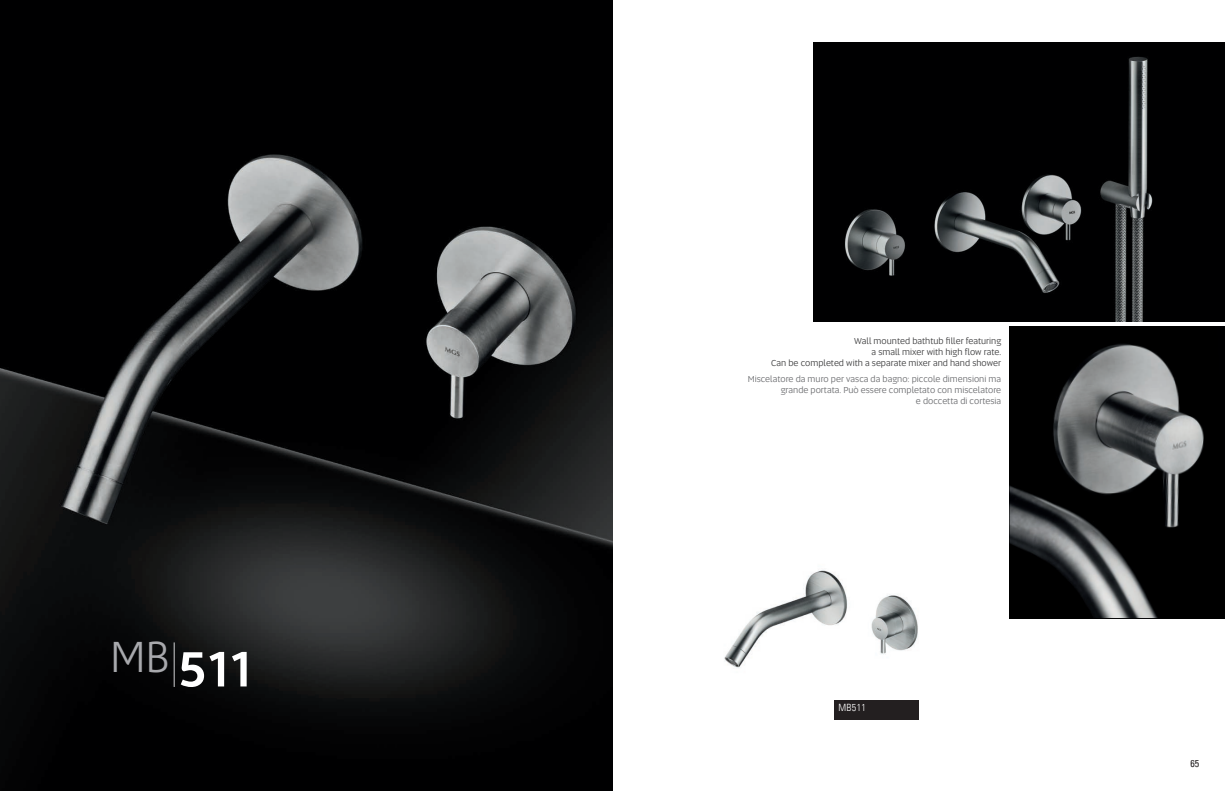
<style>
.page{position:relative;width:1225px;height:791px;background:#fff}
.page>*{position:absolute;margin:0;border:0;box-sizing:border-box;transform-origin:0 0}
.t1{font:700 50px "Corisande";color:#fff}
.t2{font:300 condensed 10px "Univers LT";letter-spacing:.04em;color:#fff}
.t3{font:condensed 10px "Univers LT";color:#231f20}
.t4{font:9px/11px "Altis";color:#6c6d70;text-align:right}
.t5{font:9px "Altis";color:#3e3e3f}
</style>
<div class="page">
<img style="left:724px;top:570px;width:194px;height:98px">
<div style="left:834px;top:701px;width:84px;height:19px;background:#231f20"></div>
<img style="left:814px;top:43px;width:411px;height:279px">
<img style="left:1009px;top:326px;width:216px;height:292px">
<img style="left:0;top:0;width:612px;height:791px">
<hr style="left:174px;top:642px;width:1px;height:45px;background:#d1d2d4">
<p class="t1" style="left:110px;top:640px;width:146px"><sup>MB</sup> 511</p>
<p class="t5" style="left:854px;top:335px;width:149px">Wall mounted bathtub filler featuring</p>
<p class="t5" style="left:871px;top:346px;width:131px">a small mixer with high flow rate.</p>
<p class="t5" style="left:771px;top:357px;width:231px">Can be completed with a separate mixer and hand shower</p>
<p class="t4" style="left:747px;top:373px;width:255px">Miscelatore da muro per vasca da bagno: piccole dimensioni ma grande portata. Può essere completato con miscelatore</p>
<p class="t4" style="left:916px;top:395px;width:87px">e doccetta di cortesia</p>
<p class="t2" style="left:838px;top:702px;width:29px">MB511</p>
<p class="t3" style="left:1190px;top:757px;width:10px">65</p>
</div>
